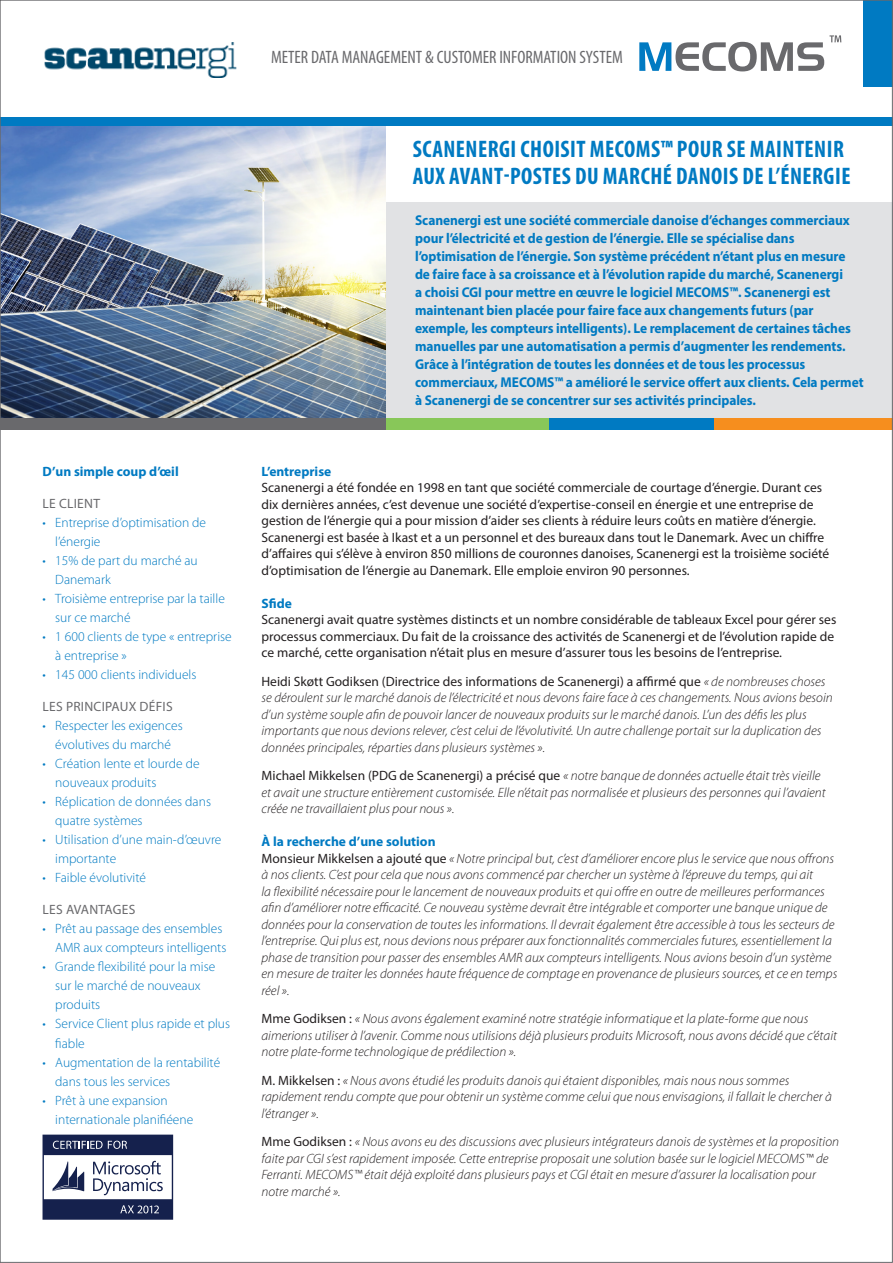
<style>
.page{position:relative;width:893px;height:1263px;background:#fff}
.page>*{position:absolute;margin:0;border:0;box-sizing:border-box;transform-origin:0 0}
.executive_statement{font:700 condensed 24px/27px "Myriad Pro";letter-spacing:.02em;color:#007ac2}
.Cover_Title{font:condensed 18px "Myriad Pro";color:#69696c}
.executive_summary{font:700 14.25px/18px "Myriad Pro";letter-spacing:-.005em;color:#007ac2;scale:.94 1}
.running_text{font:italic 300 13.5px/16.5px "Myriad Pro";color:#231f20}
.running_text-2{font:13.5px/16.5px "Myriad Pro";color:#231f20}
.t1{font:300 13.5px/19px "Myriad Pro";color:#007ac2}
.header_links_grey{font:13.5px "Myriad Pro";letter-spacing:.02em;color:#69696c}
.header_blue{font:700 13.5px "Myriad Pro";color:#007ac2}
.s1{font-weight:700;color:#007ac2}
.s2{font-weight:400;font-style:normal}
.s3{font-weight:700;font-style:normal;color:#007ac2}
</style>
<div class="page">
<div style="left:364px;top:202px;width:529px;height:217px;background:#e1e2e4"></div>
<img style="left:2px;top:125px;width:383px;height:293px">
<div style="left:863px;top:0;width:30px;height:87px;background:#007ac2"></div>
<svg style="left:43px;top:1134px;width:130px;height:86px"></svg>
<div style="left:0;top:117px;width:893px;height:8px;background:#007ac2"></div>
<svg style="left:639px;top:35px;width:202px;height:36px"></svg>
<div style="left:383px;top:418px;width:167px;height:11px;background:#88c759"></div>
<div style="left:549px;top:418px;width:167px;height:11px;background:#007ac2"></div>
<div style="left:714px;top:418px;width:179px;height:11px;background:#f68e1e"></div>
<div style="left:0;top:418px;width:385px;height:11px;background:#69696c"></div>
<img style="left:44px;top:43px;width:193px;height:35px">
<p class="Cover_Title" style="left:271px;top:47px;width:353px">METER DATA MANAGEMENT &amp; CUSTOMER INFORMATION SYSTEM</p>
<p class="header_blue" style="left:43px;top:462px;width:138px">D’un simple coup d’œil</p>
<p class="header_links_grey" style="left:43px;top:495px;width:59px">LE CLIENT</p>
<p class="t1" style="left:55px;top:512px;width:152px;text-indent:-13px">• Entreprise d’optimisation de l’énergie</p>
<p class="t1" style="left:55px;top:551px;width:144px;text-indent:-13px">• 15% de part du marché au<br>Danemark</p>
<p class="t1" style="left:55px;top:589px;width:171px;text-indent:-13px">• Troisième entreprise par la taille sur ce marché</p>
<p class="t1" style="left:55px;top:627px;width:178px;text-indent:-13px">• 1 600 clients de type « entreprise à entreprise »</p>
<p class="t1" style="left:43px;top:665px;width:155px">• 145 000 clients individuels</p>
<p class="header_links_grey" style="left:43px;top:698px;width:132px">LES PRINCIPAUX DÉFIS</p>
<p class="t1" style="left:43px;top:716px;width:142px;text-align:center">• Respecter les exigences évolutives du marché</p>
<p class="t1" style="left:55px;top:754px;width:146px;text-indent:-13px">• Création lente et lourde de nouveaux produits</p>
<p class="t1" style="left:55px;top:792px;width:157px;text-indent:-13px">• Réplication de données dans quatre systèmes</p>
<p class="t1" style="left:55px;top:830px;width:168px;text-indent:-13px">• Utilisation d’une main-d’œuvre importante</p>
<p class="t1" style="left:43px;top:868px;width:105px">• Faible évolutivité</p>
<p class="header_links_grey" style="left:43px;top:901px;width:94px">LES AVANTAGES</p>
<p class="t1" style="left:55px;top:919px;width:173px;text-indent:-13px">• Prêt au passage des ensembles<br>AMR aux compteurs intelligents</p>
<p class="t1" style="left:55px;top:957px;width:162px;text-indent:-13px">• Grande flexibilité pour la mise sur le marché de nouveaux produits</p>
<p class="t1" style="left:55px;top:1014px;width:176px;text-indent:-13px">• Service Client plus rapide et plus fiable</p>
<p class="t1" style="left:55px;top:1052px;width:166px;text-indent:-13px">• Augmentation de la rentabilité dans tous les services</p>
<p class="t1" style="left:55px;top:1090px;width:139px;text-indent:-13px">• Prêt à une expansion internationale planifiéene</p>
<p class="executive_statement" style="left:413px;top:135px;width:439px">SCANENERGI CHOISIT MECOMS™ POUR SE MAINTENIR<br>AUX AVANT-POSTES DU MARCHÉ DANOIS DE L’ÉNERGIE</p>
<p class="executive_summary" style="left:415px;top:210px;width:479px">Scanenergi est une société commerciale danoise d’échanges commerciaux pour l’électricité et de gestion de l’énergie. Elle se spécialise dans l’optimisation de l’énergie. Son système précédent n’étant plus en mesure de faire face à sa croissance et à l’évolution rapide du marché, Scanenergi<br>a choisi CGI pour mettre en œuvre le logiciel MECOMS™. Scanenergi est maintenant bien placée pour faire face aux changements futurs (par exemple, les compteurs intelligents). Le remplacement de certaines tâches manuelles par une automatisation a permis d’augmenter les rendements.<br>Grâce à l’intégration de toutes les données et de tous les processus commerciaux, MECOMS™ a amélioré le service offert aux clients. Cela permet à Scanenergi de se concentrer sur ses activités principales.</p>
<p class="header_blue" style="left:261px;top:462px;width:71px">L’entreprise</p>
<p class="running_text-2" style="left:261px;top:479px;width:569px">Scanenergi a été fondée en 1998 en tant que société commerciale de courtage d’énergie. Durant ces dix dernières années, c’est devenue une société d’expertise-conseil en énergie et une entreprise de gestion de l’énergie qui a pour mission d’aider ses clients à réduire leurs coûts en matière d’énergie.<br>Scanenergi est basée à Ikast et a un personnel et des bureaux dans tout le Danemark. Avec un chiffre d’affaires qui s’élève à environ 850 millions de couronnes danoises, Scanenergi est la troisième société d’optimisation de l’énergie au Danemark. Elle emploie environ 90 personnes.</p>
<p class="running_text-2" style="left:261px;top:595px;width:576px"><span class="s1">Sfide<br></span>Scanenergi avait quatre systèmes distincts et un nombre considérable de tableaux Excel pour gérer ses processus commerciaux. Du fait de la croissance des activités de Scanenergi et de l’évolution rapide de ce marché, cette organisation n’était plus en mesure d’assurer tous les besoins de l’entreprise.</p>
<p class="running_text" style="left:261px;top:673px;width:573px"><span class="s2">Heidi Skøtt Godiksen (Directrice des informations de Scanenergi) a affirmé que</span> « de nombreuses choses se déroulent sur le marché danois de l’électricité et nous devons faire face à ces changements. Nous avions besoin d’un système souple afin de pouvoir lancer de nouveaux produits sur le marché danois. L’un des défis les plus importants que nous devions relever, c’est celui de l’évolutivité. Un autre challenge portait sur la duplication des données principales, réparties dans plusieurs systèmes ».</p>
<p class="running_text" style="left:261px;top:767px;width:566px"><span class="s2">Michael Mikkelsen (PDG de Scanenergi) a précisé que</span> « notre banque de données actuelle était très vieille et avait une structure entièrement customisée. Elle n’était pas normalisée et plusieurs des personnes qui l’avaient créée ne travaillaient plus pour nous ».</p>
<p class="running_text" style="left:261px;top:833px;width:577px"><span class="s3">À la recherche d’une solution<br></span><span class="s2">Monsieur Mikkelsen a ajouté que</span> « Notre principal but, c’est d’améliorer encore plus le service que nous offrons à nos clients. C’est pour cela que nous avons commencé par chercher un système à l’épreuve du temps, qui ait<br>la flexibilité nécessaire pour le lancement de nouveaux produits et qui offre en outre de meilleures performances afin d’améliorer notre efficacité. Ce nouveau système devrait être intégrable et comporter une banque unique de données pour la conservation de toutes les informations. Il devrait également être accessible à tous les secteurs de l’entreprise. Qui plus est, nous devions nous préparer aux fonctionnalités commerciales futures, essentiellement la phase de transition pour passer des ensembles AMR aux compteurs intelligents. Nous avions besoin d’un système en mesure de traiter les données haute fréquence de comptage en provenance de plusieurs sources, et ce en temps réel ».</p>
<p class="running_text" style="left:261px;top:1010px;width:577px"><span class="s2">Mme Godiksen :</span> « Nous avons également examiné notre stratégie informatique et la plate-forme que nous aimerions utiliser à l’avenir. Comme nous utilisions déjà plusieurs produits Microsoft, nous avons décidé que c’était notre plate-forme technologique de prédilection ».</p>
<p class="running_text" style="left:261px;top:1072px;width:572px"><span class="s2">M. Mikkelsen :</span> « Nous avons étudié les produits danois qui étaient disponibles, mais nous nous sommes rapidement rendu compte que pour obtenir un système comme celui que nous envisagions, il fallait le chercher à l’étranger ».</p>
<p class="running_text" style="left:261px;top:1133px;width:579px"><span class="s2">Mme Godiksen :</span> « Nous avons eu des discussions avec plusieurs intégrateurs danois de systèmes et la proposition faite par CGI s’est rapidement imposée. Cette entreprise proposait une solution basée sur le logiciel MECOMS™ de Ferranti. MECOMS™ était déjà exploité dans plusieurs pays et CGI était en mesure d’assurer la localisation pour notre marché ».</p>
</div>
